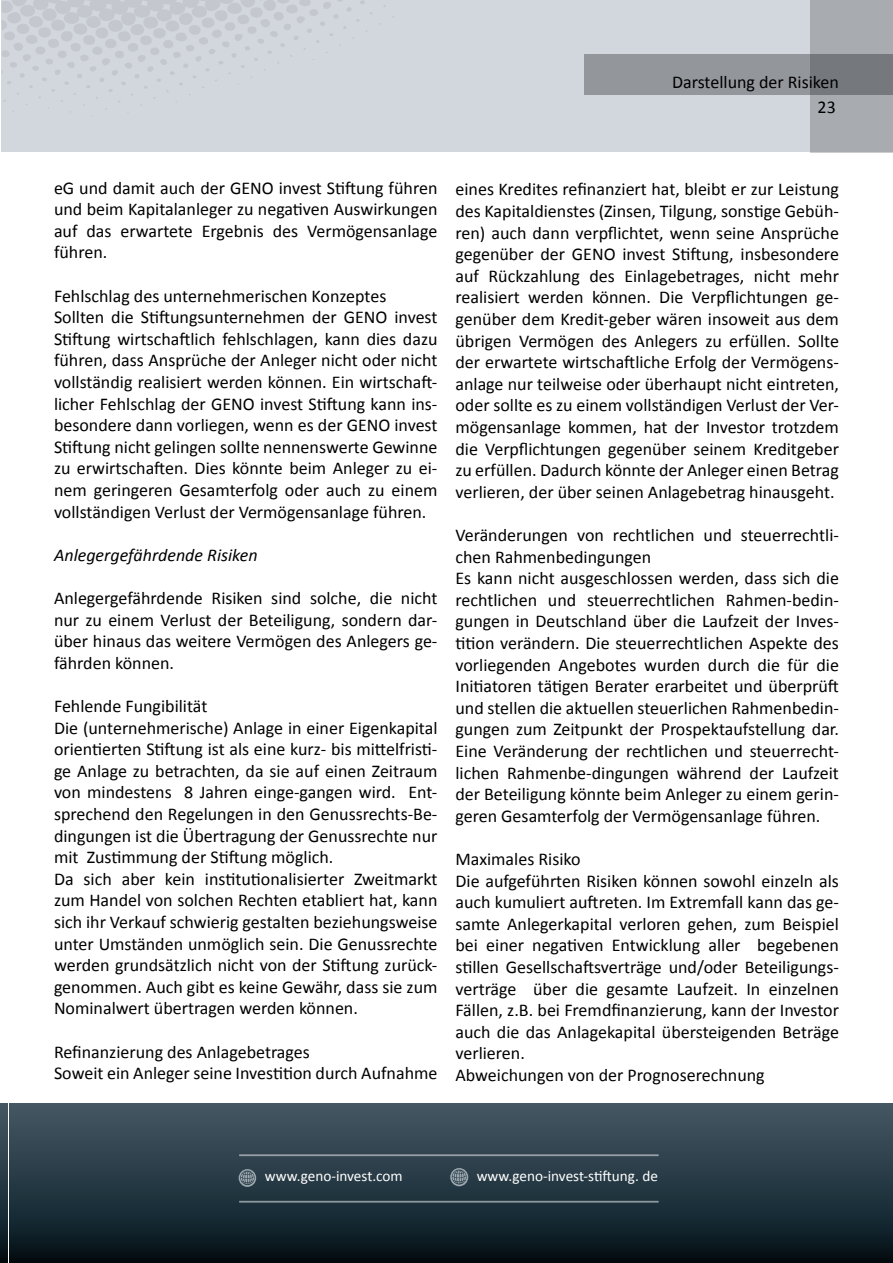
<style>
.page{position:relative;width:893px;height:1263px;background:#fff}
.page>*{position:absolute;margin:0;border:0;box-sizing:border-box;transform-origin:0 0}
.t1{font:18px/21.6px "Calibri";color:#000}
.t2{font:italic 18px "Calibri";color:#000}
.t3{font:15.15px "Calibri";color:#fff}
</style>
<div class="page">
<svg style="left:0;top:1103px;width:8px;height:160px"></svg>
<div style="left:2px;top:0;width:891px;height:152px;background:#d2d7dd"></div>
<div style="left:811px;top:0;width:82px;height:152px;background:#a8acb1"></div>
<svg style="left:585px;top:54px;width:308px;height:41px;background:#8a8d92"></svg>
<svg style="left:1px;top:0;width:385px;height:26px"></svg>
<div style="left:10px;top:1103px;width:883px;height:160px;background:linear-gradient(to bottom,#455a67,#04131a)"></div>
<hr style="left:239px;top:1154px;width:420px;height:2px;background:#fff">
<hr style="left:239px;top:1201px;width:420px;height:1px;background:#fff">
<svg style="left:450px;top:1168px;width:18px;height:18px"></svg>
<svg style="left:239px;top:1169px;width:17px;height:18px"></svg>
<p class="t1" style="left:672px;top:71px;width:168px">Darstellung der Risiken</p>
<p class="t1" style="left:817px;top:97px;width:20px">23</p>
<p class="t1" style="left:54px;top:177px;width:385px;text-align:justify">eG und damit auch der GENO invest Stiftung führen und beim Kapitalanleger zu negativen Auswirkungen auf das erwartete Ergebnis des Vermögensanlage führen.</p>
<p class="t1" style="left:54px;top:285px;width:385px">Fehlschlag des unternehmerischen Konzeptes Sollten die Stiftungsunternehmen der GENO invest Stiftung wirtschaftlich fehlschlagen, kann dies dazu führen, dass Ansprüche der Anleger nicht oder nicht vollständig realisiert werden können. Ein wirtschaft&shy;licher Fehlschlag der GENO invest Stiftung kann ins&shy;besondere dann vorliegen, wenn es der GENO invest Stiftung nicht gelingen sollte nennenswerte Gewinne zu erwirtschaften. Dies könnte beim Anleger zu ei&shy;nem geringeren Gesamterfolg oder auch zu einem vollständigen Verlust der Vermögensanlage führen.</p>
<p class="t2" style="left:54px;top:542px;width:205px">Anlegergefährdende Risiken</p>
<p class="t1" style="left:54px;top:587px;width:385px;text-align:justify">Anlegergefährdende Risiken sind solche, die nicht nur zu einem Verlust der Beteiligung, sondern dar&shy;über hinaus das weitere Vermögen des Anlegers ge&shy;fährden können.</p>
<p class="t1" style="left:54px;top:695px;width:385px">Fehlende Fungibilität<br>Die (unternehmerische) Anlage in einer Eigenkapital orientierten Stiftung ist als eine kurz- bis mittelfristi&shy;ge Anlage zu betrachten, da sie auf einen Zeitraum von mindestens 8 Jahren einge-gangen wird. Ent&shy;sprechend den Regelungen in den Genussrechts-Be&shy;dingungen ist die Übertragung der Genussrechte nur mit Zustimmung der Stiftung möglich.<br>Da sich aber kein institutionalisierter Zweitmarkt zum Handel von solchen Rechten etabliert hat, kann sich ihr Verkauf schwierig gestalten beziehungsweise unter Umständen unmöglich sein. Die Genussrechte werden grundsätzlich nicht von der Stiftung zurück&shy;genommen. Auch gibt es keine Gewähr, dass sie zum Nominalwert übertragen werden können.</p>
<p class="t1" style="left:54px;top:1041px;width:385px">Refinanzierung des Anlagebetrages<br>Soweit ein Anleger seine Investition durch Aufnahme</p>
<p class="t1" style="left:455px;top:179px;width:385px;text-align:justify">eines Kredites refinanziert hat, bleibt er zur Leistung des Kapitaldienstes (Zinsen, Tilgung, sonstige Gebüh&shy;ren) auch dann verpflichtet, wenn seine Ansprüche gegenüber der GENO invest Stiftung, insbesondere auf Rückzahlung des Einlagebetrages, nicht mehr realisiert werden können. Die Verpflichtungen ge&shy;genüber dem Kredit-geber wären insoweit aus dem übrigen Vermögen des Anlegers zu erfüllen. Sollte der erwartete wirtschaftliche Erfolg der Vermögens&shy;anlage nur teilweise oder überhaupt nicht eintreten, oder sollte es zu einem vollständigen Verlust der Ver&shy;mögensanlage kommen, hat der Investor trotzdem die Verpflichtungen gegenüber seinem Kreditgeber zu erfüllen. Dadurch könnte der Anleger einen Betrag verlieren, der über seinen Anlagebetrag hinausgeht.</p>
<p class="t1" style="left:455px;top:524px;width:385px">Veränderungen von rechtlichen und steuerrechtli&shy;chen Rahmenbedingungen<br>Es kann nicht ausgeschlossen werden, dass sich die rechtlichen und steuerrechtlichen Rahmen-bedin&shy;gungen in Deutschland über die Laufzeit der Inves&shy;tition verändern. Die steuerrechtlichen Aspekte des vorliegenden Angebotes wurden durch die für die Initiatoren tätigen Berater erarbeitet und überprüft und stellen die aktuellen steuerlichen Rahmenbedin&shy;gungen zum Zeitpunkt der Prospektaufstellung dar.<br>Eine Veränderung der rechtlichen und steuerrecht&shy;lichen Rahmenbe-dingungen während der Laufzeit der Beteiligung könnte beim Anleger zu einem gerin&shy;geren Gesamterfolg der Vermögensanlage führen.</p>
<p class="t1" style="left:455px;top:848px;width:385px">Maximales Risiko<br>Die aufgeführten Risiken können sowohl einzeln als auch kumuliert auftreten. Im Extremfall kann das ge&shy;samte Anlegerkapital verloren gehen, zum Beispiel bei einer negativen Entwicklung aller begebenen stillen Gesellschaftsverträge und/oder Beteiligungs&shy;verträge über die gesamte Laufzeit. In einzelnen Fällen, z.B. bei Fremdfinanzierung, kann der Investor auch die das Anlagekapital übersteigenden Beträge verlieren.<br>Abweichungen von der Prognoserechnung</p>
<p class="t3" style="left:265px;top:1166px;width:139px">www.geno-invest.com</p>
<p class="t3" style="left:477px;top:1166px;width:183px">www.geno-invest-stiftung. de</p>
</div>
